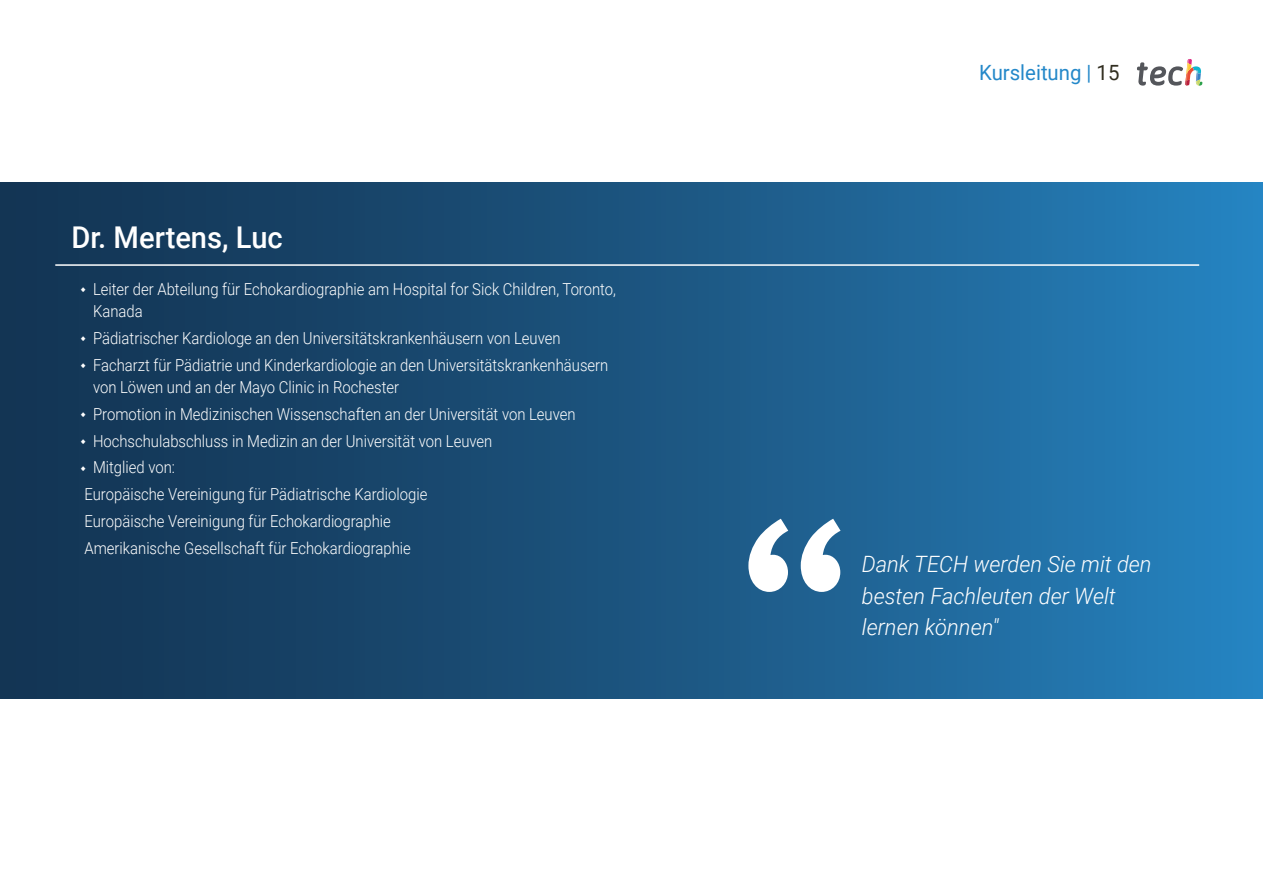
<style>
.page{position:relative;width:1263px;height:893px;background:#fff}
.page>*{position:absolute;margin:0;border:0;box-sizing:border-box;transform-origin:0 0}
.t1{font:500 30px "Roboto";color:#fff}
.t2{font:italic 300 22.5px/31.5px "Roboto";color:#fff}
.t3{font:21px "Roboto";color:#2488c9}
.t4{font:300 16.5px/22.5px "Roboto";color:#fff;scale:.9 1}
.s1{color:#312e20}
</style>
<div class="page">
<div style="left:0;top:182px;width:1263px;height:516px;background:linear-gradient(to right,#122e4b,#2680bb)"></div>
<svg style="left:748px;top:519px;width:92px;height:73px"></svg>
<hr style="left:55px;top:264px;width:1144px;height:2px;background:#fff">
<svg style="left:1137px;top:59px;width:65px;height:27px"></svg>
<svg style="left:81px;top:287px;width:5px;height:5px"></svg>
<svg style="left:81px;top:336px;width:5px;height:5px"></svg>
<svg style="left:81px;top:363px;width:5px;height:5px"></svg>
<svg style="left:81px;top:412px;width:5px;height:5px"></svg>
<svg style="left:81px;top:439px;width:5px;height:5px"></svg>
<svg style="left:81px;top:466px;width:5px;height:5px"></svg>
<h1 class="t1" style="left:71px;top:216px;width:213px">Dr. Mertens, Luc</h1>
<p class="t4" style="left:93px;top:277px;width:583px">Leiter der Abteilung für Echokardiographie am Hospital for Sick Children, Toronto,<br>Kanada</p>
<p class="t4" style="left:93px;top:324px;width:574px;line-height:26.7px">Pädiatrischer Kardiologe an den Universitätskrankenhäusern von Leuven<br>Facharzt für Pädiatrie und Kinderkardiologie an den Universitätskrankenhäusern</p>
<p class="t4" style="left:93px;top:375px;width:342px">von Löwen und an der Mayo Clinic in Rochester</p>
<p class="t4" style="left:93px;top:402px;width:538px">Promotion in Medizinischen Wissenschaften an der Universität von Leuven</p>
<p class="t4" style="left:93px;top:429px;width:445px">Hochschulabschluss in Medizin an der Universität von Leuven</p>
<p class="t4" style="left:93px;top:456px;width:93px">Mitglied von:</p>
<p class="t4" style="left:85px;top:482px;width:383px">Europäische Vereinigung für Pädiatrische Kardiologie</p>
<p class="t4" style="left:85px;top:509px;width:342px">Europäische Vereinigung für Echokardiographie</p>
<p class="t4" style="left:85px;top:536px;width:364px">Amerikanische Gesellschaft für Echokardiographie</p>
<p class="t3" style="left:979px;top:57px;width:142px">Kursleitung | <span class="s1">15</span></p>
<h2 class="t2" style="left:862px;top:548px;width:291px">Dank TECH werden Sie mit den besten Fachleuten der Welt lernen können"</h2>
</div>
